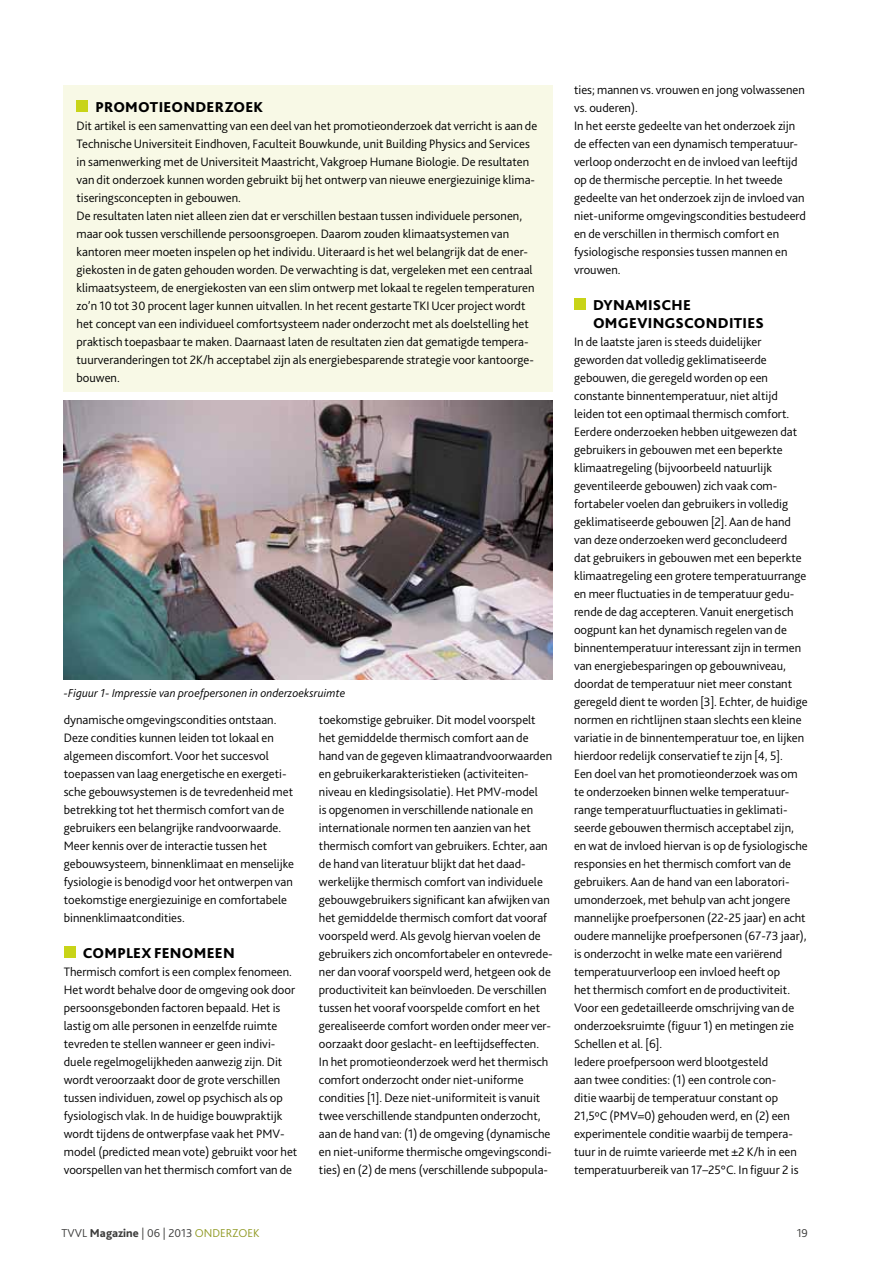
<style>
.page{position:relative;width:893px;height:1263px;background:#fff}
.page>*{position:absolute;margin:0;border:0;box-sizing:border-box;transform-origin:0 0}
.t1{font:800 15px/18px "Bliss 2";letter-spacing:.015em;color:#000}
.t2{font:300 12.75px/18px "Bliss 2";color:#000}
.t3{font:italic 300 12px "Bliss 2";letter-spacing:.01em;color:#000}
.t4{font:300 12px "Bliss 2";color:#3c3c3b}
.s1{font-weight:800}
.s2{color:#919b26}
</style>
<div class="page">
<div style="left:64px;top:85px;width:489px;height:306px;background:#f8f9e6"></div>
<div style="left:64px;top:947px;width:11px;height:11px;background:#c8d418"></div>
<div style="left:574px;top:299px;width:11px;height:11px;background:#c8d418"></div>
<div style="left:77px;top:101px;width:11px;height:11px;background:#c8d418"></div>
<img style="left:64px;top:400px;width:489px;height:279px">
<p class="t1" style="left:96px;top:99px;width:169px">PROMOTIEONDERZOEK</p>
<p class="t2" style="left:77px;top:118px;width:462px">Dit artikel is een samenvatting van een deel van het promotieonderzoek dat verricht is aan de Technische Universiteit Eindhoven, Faculteit Bouwkunde, unit Building Physics and Services in samenwerking met de Universiteit Maastricht, Vakgroep Humane Biologie. De resultaten van dit onderzoek kunnen worden gebruikt bij het ontwerp van nieuwe energiezuinige klima&shy;tiseringsconcepten in gebouwen.<br>De resultaten laten niet alleen zien dat er verschillen bestaan tussen individuele personen, maar ook tussen verschillende persoonsgroepen. Daarom zouden klimaatsystemen van kantoren meer moeten inspelen op het individu. Uiteraard is het wel belangrijk dat de ener&shy;giekosten in de gaten gehouden worden. De verwachting is dat, vergeleken met een centraal klimaatsysteem, de energiekosten van een slim ontwerp met lokaal te regelen temperaturen zo’n 10 tot 30 procent lager kunnen uitvallen. In het recent gestarte TKI Ucer project wordt het concept van een individueel comfortsysteem nader onderzocht met als doelstelling het praktisch toepasbaar te maken. Daarnaast laten de resultaten zien dat gematigde tempera&shy;tuurveranderingen tot 2K/h acceptabel zijn als energiebesparende strategie voor kantoorge&shy;bouwen.</p>
<p class="t3" style="left:64px;top:688px;width:283px">-Figuur 1- Impressie van proefpersonen in onderzoeksruimte</p>
<p class="t2" style="left:64px;top:712px;width:232px">dynamische omgevingscondities ontstaan.<br>Deze condities kunnen leiden tot lokaal en algemeen discomfort. Voor het succesvol toepassen van laag energetische en exergeti&shy;sche gebouwsystemen is de tevredenheid met betrekking tot het thermisch comfort van de gebruikers een belangrijke randvoorwaarde.<br>Meer kennis over de interactie tussen het gebouwsysteem, binnenklimaat en menselijke fysiologie is benodigd voor het ontwerpen van toekomstige energiezuinige en comfortabele binnenklimaatcondities.</p>
<p class="t1" style="left:83px;top:945px;width:153px">COMPLEX FENOMEEN</p>
<p class="t2" style="left:64px;top:964px;width:235px">Thermisch comfort is een complex fenomeen.<br>Het wordt behalve door de omgeving ook door persoonsgebonden factoren bepaald. Het is lastig om alle personen in eenzelfde ruimte tevreden te stellen wanneer er geen indivi&shy;duele regelmogelijkheden aanwezig zijn. Dit wordt veroorzaakt door de grote verschillen tussen individuen, zowel op psychisch als op fysiologisch vlak. In de huidige bouwpraktijk wordt tijdens de ontwerpfase vaak het PMV&shy;model (predicted mean vote) gebruikt voor het voorspellen van het thermisch comfort van de</p>
<p class="t2" style="left:319px;top:712px;width:235px">toekomstige gebruiker. Dit model voorspelt het gemiddelde thermisch comfort aan de hand van de gegeven klimaatrandvoorwaarden en gebruikerkarakteristieken (activiteiten&shy;niveau en kledingsisolatie). Het PMV-model<br>is opgenomen in verschillende nationale en internationale normen ten aanzien van het thermisch comfort van gebruikers. Echter, aan de hand van literatuur blijkt dat het daad&shy;werkelijke thermisch comfort van individuele gebouwgebruikers significant kan afwijken van het gemiddelde thermisch comfort dat vooraf voorspeld werd. Als gevolg hiervan voelen de gebruikers zich oncomfortabeler en ontevrede&shy;ner dan vooraf voorspeld werd, hetgeen ook de productiviteit kan beïnvloeden. De verschillen tussen het vooraf voorspelde comfort en het gerealiseerde comfort worden onder meer ver&shy;oorzaakt door geslacht- en leeftijdseffecten.<br>In het promotieonderzoek werd het thermisch comfort onderzocht onder niet-uniforme condities [1]. Deze niet-uniformiteit is vanuit twee verschillende standpunten onderzocht, aan de hand van: (1) de omgeving (dynamische en niet-uniforme thermische omgevingscondi&shy;ties) en (2) de mens (verschillende subpopula-</p>
<p class="t2" style="left:574px;top:82px;width:233px">ties; mannen vs. vrouwen en jong volwassenen vs. ouderen).<br>In het eerste gedeelte van het onderzoek zijn de effecten van een dynamisch temperatuur&shy;verloop onderzocht en de invloed van leeftijd op de thermische perceptie. In het tweede gedeelte van het onderzoek zijn de invloed van niet-uniforme omgevingscondities bestudeerd en de verschillen in thermisch comfort en fysiologische responsies tussen mannen en vrouwen.</p>
<p class="t1" style="left:593px;top:297px;width:172px">DYNAMISCHE<br>OMGEVINGSCONDITIES</p>
<p class="t2" style="left:574px;top:334px;width:235px">In de laatste jaren is steeds duidelijker geworden dat volledig geklimatiseerde gebouwen, die geregeld worden op een constante binnentemperatuur, niet altijd leiden tot een optimaal thermisch comfort.<br>Eerdere onderzoeken hebben uitgewezen dat gebruikers in gebouwen met een beperkte klimaatregeling (bijvoorbeeld natuurlijk geventileerde gebouwen) zich vaak com&shy;fortabeler voelen dan gebruikers in volledig geklimatiseerde gebouwen [2]. Aan de hand van deze onderzoeken werd geconcludeerd<br>dat gebruikers in gebouwen met een beperkte klimaatregeling een grotere temperatuurrange en meer fluctuaties in de temperatuur gedu&shy;rende de dag accepteren. Vanuit energetisch oogpunt kan het dynamisch regelen van de binnentemperatuur interessant zijn in termen van energiebesparingen op gebouwniveau, doordat de temperatuur niet meer constant geregeld dient te worden [3]. Echter, de huidige normen en richtlijnen staan slechts een kleine variatie in de binnentemperatuur toe, en lijken hierdoor redelijk conservatief te zijn [4, 5].<br>Een doel van het promotieonderzoek was om te onderzoeken binnen welke temperatuur&shy;range temperatuurfluctuaties in geklimati&shy;seerde gebouwen thermisch acceptabel zijn, en wat de invloed hiervan is op de fysiologische responsies en het thermisch comfort van de gebruikers. Aan de hand van een laboratori&shy;umonderzoek, met behulp van acht jongere mannelijke proefpersonen (22-25 jaar) en acht oudere mannelijke proefpersonen (67-73 jaar), is onderzocht in welke mate een variërend temperatuurverloop een invloed heeft op<br>het thermisch comfort en de productiviteit.<br>Voor een gedetailleerde omschrijving van de onderzoeksruimte (figuur 1) en metingen zie Schellen et al. [6].<br>Iedere proefpersoon werd blootgesteld<br>aan twee condities: (1) een controle con-<br>ditie waarbij de temperatuur constant op 21,5ºC (PMV=0) gehouden werd, en (2) een experimentele conditie waarbij de tempera&shy;tuur in de ruimte varieerde met ±2 K/h in een temperatuurbereik van 17–25°C. In figuur 2 is</p>
<p class="t4" style="left:62px;top:1228px;width:199px">TVVL <span class="s1">Magazine</span> | 06 | 2013 <span class="s2">ONDERZOEK</span></p>
<p class="t4" style="left:797px;top:1228px;width:13px">19</p>
</div>
